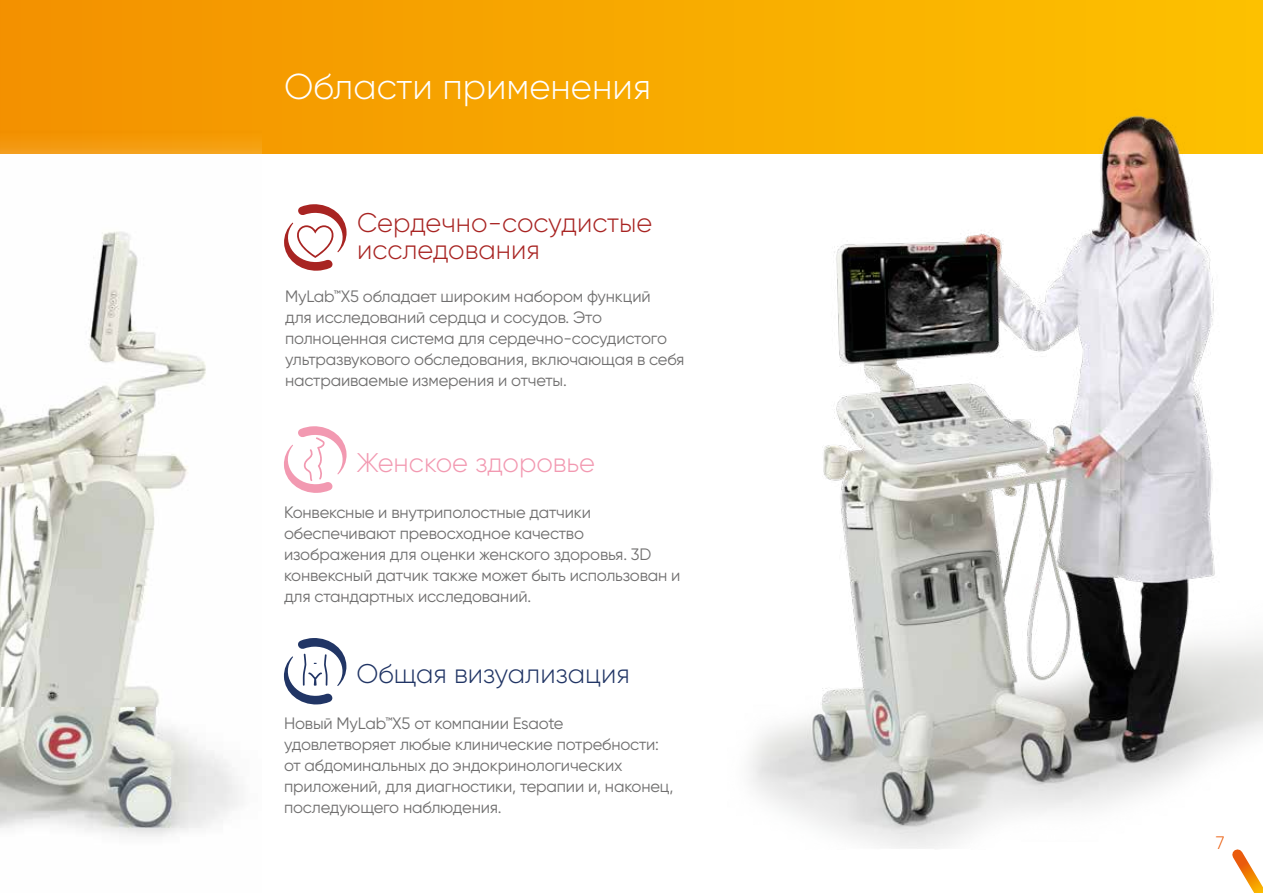
<style>
.page{position:relative;width:1263px;height:893px;background:#fff}
.page>*{position:absolute;margin:0;border:0;box-sizing:border-box;transform-origin:0 0}
.t1{font:300 36px "Gilroy";color:#fff}
.t2{font:300 27px/27px "Gilroy";color:#a82422}
.t3{font:300 27px "Gilroy";color:#213565}
.t4{font:300 27px "Gilroy";color:#f299b1}
.t5{font:300 18px "Gilroy";color:#ea5b0b}
.t6{font:16.5px/21px "Gilroy";letter-spacing:-.01em;color:#706f6f}
</style>
<div class="page">
<div style="left:0;top:0;width:1263px;height:153px;background:linear-gradient(to right,#f39100,#fdc200)"></div>
<svg style="left:1232px;top:849px;width:31px;height:44px"></svg>
<img style="left:727px;top:49px;width:536px;height:800px">
<img style="left:0;top:121px;width:261px;height:716px">
<svg style="left:284px;top:204px;width:63px;height:67px"></svg>
<svg style="left:284px;top:426px;width:63px;height:67px"></svg>
<svg style="left:283px;top:638px;width:64px;height:67px"></svg>
<h1 class="t1" style="left:284px;top:65px;width:368px">Области применения</h1>
<h2 class="t2" style="left:357px;top:209px;width:297px">Сердечно-сосудистые исследования</h2>
<p class="t6" style="left:285px;top:285px;width:401px">MyLab™X5 обладает широким набором функций<br>для исследований сердца и сосудов. Это полноценная система для сердечно-сосудистого ультразвукового обследования, включающая в себя настраиваемые измерения и отчеты.</p>
<h2 class="t4" style="left:356px;top:446px;width:240px">Женское здоровье</h2>
<p class="t6" style="left:284px;top:502px;width:398px">Конвексные и внутриполостные датчики обеспечивают превосходное качество изображения для оценки женского здоровья. 3D конвексный датчик также может быть использован и для стандартных исследований.</p>
<h2 class="t3" style="left:356px;top:657px;width:275px">Общая визуализация</h2>
<p class="t6" style="left:284px;top:713px;width:391px">Новый MyLab™X5 от компании Esaote удовлетворяет любые клинические потребности: от абдоминальных до эндокринологических приложений, для диагностики, терапии и, наконец, последующего наблюдения.</p>
<p class="t5" style="left:1216px;top:831px;width:10px">7</p>
</div>
